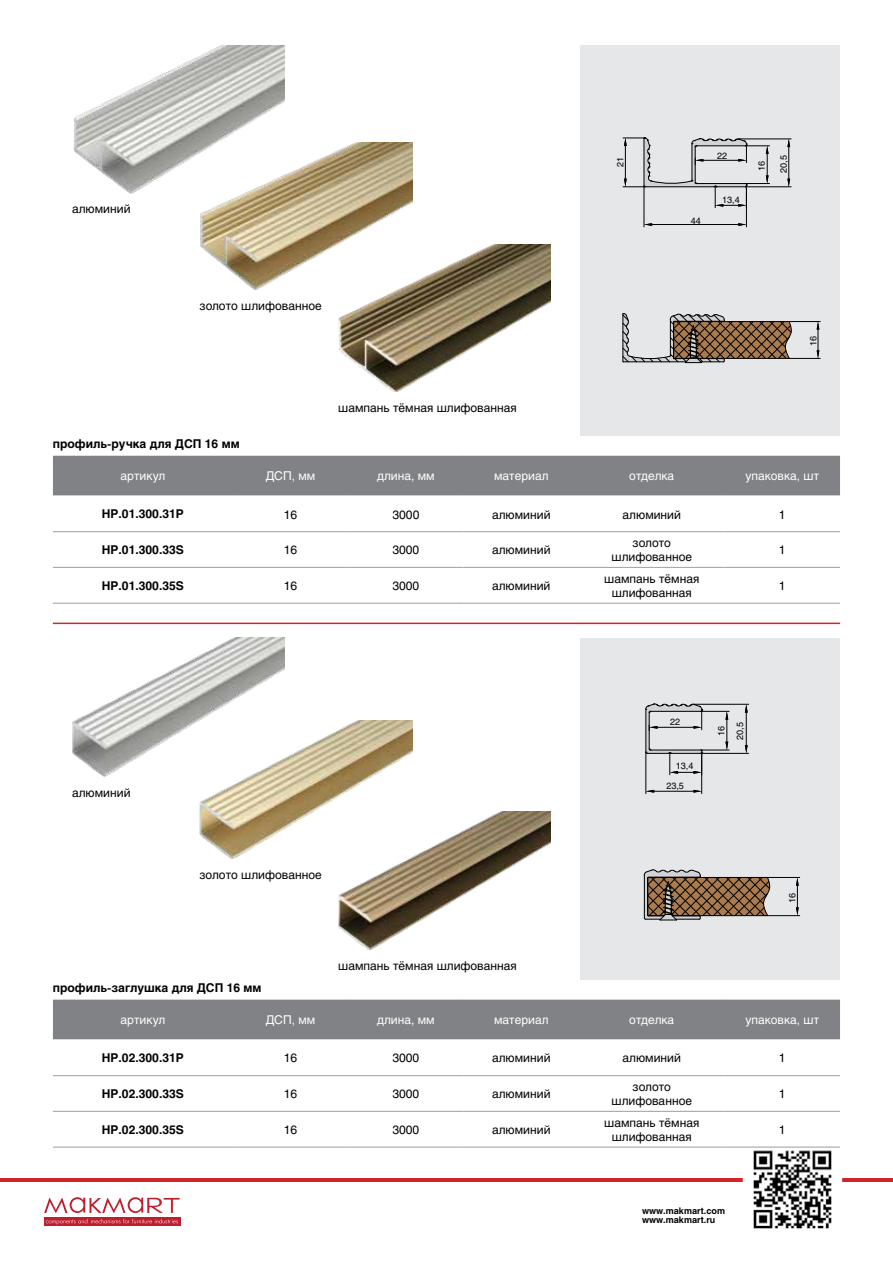
<style>
.page{position:relative;width:893px;height:1263px;background:#fff}
.page>*{position:absolute;margin:0;border:0;box-sizing:border-box;transform-origin:0 0}
.t1{font:12px/14.4px "Helios C";color:#000;text-align:center}
.t2{font:700 12px "Helios C";color:#000}
.t3{font:12px "Helios C";color:#fff}
.t4{font:9px "Helios C";color:#000}
.t5{font:700 9px/8.6px "Helios C";color:#000}
</style>
<div class="page">
<hr style="left:0;top:1178px;width:893px;height:3px;background:#d2232a">
<img style="left:746px;top:1150px;width:93px;height:79px">
<div style="left:44px;top:1217px;width:136px;height:9px;background:#be1e2d"></div>
<svg style="left:46px;top:1219px;width:132px;height:5px"></svg>
<svg style="left:44px;top:1197px;width:136px;height:16px"></svg>
<img style="left:74px;top:45px;width:211px;height:148px">
<div style="left:53px;top:456px;width:787px;height:39px;background:#808285"></div>
<hr style="left:53px;top:531px;width:180px;height:1px;background:#a7a9ac">
<hr style="left:233px;top:531px;width:115px;height:1px;background:#a7a9ac">
<hr style="left:348px;top:531px;width:116px;height:1px;background:#a7a9ac">
<hr style="left:464px;top:531px;width:115px;height:1px;background:#a7a9ac">
<hr style="left:579px;top:531px;width:146px;height:1px;background:#a7a9ac">
<hr style="left:725px;top:531px;width:115px;height:1px;background:#a7a9ac">
<hr style="left:53px;top:567px;width:180px;height:1px;background:#a7a9ac">
<hr style="left:233px;top:567px;width:115px;height:1px;background:#a7a9ac">
<hr style="left:348px;top:567px;width:116px;height:1px;background:#a7a9ac">
<hr style="left:464px;top:567px;width:115px;height:1px;background:#a7a9ac">
<hr style="left:579px;top:567px;width:146px;height:1px;background:#a7a9ac">
<hr style="left:725px;top:567px;width:115px;height:1px;background:#a7a9ac">
<hr style="left:53px;top:603px;width:180px;height:1px;background:#a7a9ac">
<hr style="left:233px;top:603px;width:115px;height:1px;background:#a7a9ac">
<hr style="left:348px;top:603px;width:116px;height:1px;background:#a7a9ac">
<hr style="left:464px;top:603px;width:115px;height:1px;background:#a7a9ac">
<hr style="left:579px;top:603px;width:146px;height:1px;background:#a7a9ac">
<hr style="left:725px;top:603px;width:115px;height:1px;background:#a7a9ac">
<hr style="left:53px;top:623px;width:787px;height:1px;background:#d2232a">
<img style="left:338px;top:244px;width:213px;height:148px">
<img style="left:200px;top:143px;width:212px;height:147px">
<img style="left:72px;top:638px;width:213px;height:139px">
<img style="left:338px;top:811px;width:213px;height:139px">
<img style="left:200px;top:720px;width:212px;height:138px">
<div style="left:580px;top:45px;width:260px;height:390px;background:#e6e7e8"></div>
<hr style="left:644px;top:186px;width:1px;height:41px;background:#000">
<hr style="left:746px;top:185px;width:1px;height:42px;background:#000">
<hr style="left:652px;top:224px;width:86px;height:1px;background:#000">
<svg style="left:644px;top:223px;width:8px;height:3px"></svg>
<svg style="left:738px;top:223px;width:8px;height:3px"></svg>
<hr style="left:746px;top:187px;width:45px;height:1px;background:#000">
<hr style="left:738px;top:139px;width:53px;height:1px;background:#000">
<hr style="left:788px;top:147px;width:1px;height:32px;background:#000">
<svg style="left:787px;top:179px;width:3px;height:8px"></svg>
<svg style="left:787px;top:139px;width:3px;height:8px"></svg>
<svg style="left:623px;top:137px;width:147px;height:71px"></svg>
<svg style="left:622px;top:313px;width:170px;height:51px"></svg>
<hr style="left:789px;top:358px;width:31px;height:1px;background:#000">
<hr style="left:789px;top:321px;width:31px;height:1px;background:#000">
<svg style="left:817px;top:322px;width:2px;height:36px"></svg>
<div style="left:53px;top:999px;width:787px;height:40px;background:#808285"></div>
<hr style="left:53px;top:1075px;width:180px;height:1px;background:#a7a9ac">
<hr style="left:233px;top:1075px;width:115px;height:1px;background:#a7a9ac">
<hr style="left:348px;top:1075px;width:116px;height:1px;background:#a7a9ac">
<hr style="left:464px;top:1075px;width:115px;height:1px;background:#a7a9ac">
<hr style="left:579px;top:1075px;width:146px;height:1px;background:#a7a9ac">
<hr style="left:725px;top:1075px;width:115px;height:1px;background:#a7a9ac">
<hr style="left:53px;top:1111px;width:180px;height:1px;background:#a7a9ac">
<hr style="left:233px;top:1111px;width:115px;height:1px;background:#a7a9ac">
<hr style="left:348px;top:1111px;width:116px;height:1px;background:#a7a9ac">
<hr style="left:464px;top:1111px;width:115px;height:1px;background:#a7a9ac">
<hr style="left:579px;top:1111px;width:146px;height:1px;background:#a7a9ac">
<hr style="left:725px;top:1111px;width:115px;height:1px;background:#a7a9ac">
<hr style="left:53px;top:1146px;width:180px;height:2px;background:#a7a9ac">
<hr style="left:233px;top:1146px;width:115px;height:2px;background:#a7a9ac">
<hr style="left:348px;top:1146px;width:116px;height:2px;background:#a7a9ac">
<hr style="left:464px;top:1146px;width:115px;height:2px;background:#a7a9ac">
<hr style="left:579px;top:1146px;width:146px;height:2px;background:#a7a9ac">
<hr style="left:725px;top:1146px;width:115px;height:2px;background:#a7a9ac">
<div style="left:580px;top:638px;width:260px;height:341px;background:#e6e7e8"></div>
<hr style="left:767px;top:915px;width:33px;height:1px;background:#000">
<hr style="left:767px;top:877px;width:33px;height:1px;background:#000">
<svg style="left:796px;top:878px;width:3px;height:38px"></svg>
<svg style="left:643px;top:869px;width:127px;height:52px"></svg>
<hr style="left:646px;top:752px;width:1px;height:42px;background:#000">
<hr style="left:701px;top:752px;width:1px;height:42px;background:#000">
<hr style="left:654px;top:791px;width:39px;height:1px;background:#000">
<svg style="left:646px;top:790px;width:8px;height:3px"></svg>
<svg style="left:693px;top:790px;width:9px;height:3px"></svg>
<hr style="left:701px;top:753px;width:48px;height:1px;background:#000">
<hr style="left:693px;top:704px;width:56px;height:1px;background:#000">
<hr style="left:746px;top:713px;width:1px;height:32px;background:#000">
<svg style="left:745px;top:745px;width:3px;height:8px"></svg>
<svg style="left:745px;top:704px;width:3px;height:9px"></svg>
<svg style="left:645px;top:703px;width:84px;height:72px"></svg>
<p class="t1" style="left:72px;top:201px;width:60px">алюминий</p>
<p class="t1" style="left:200px;top:299px;width:124px">золото шлифованное</p>
<p class="t2" style="left:53px;top:437px;width:188px">профиль-ручка для ДСП 16 мм</p>
<p class="t1" style="left:338px;top:400px;width:180px">шампань тёмная шлифованная</p>
<p class="t4" style="left:615px;top:167px;width:12px;rotate:-90deg">21</p>
<p class="t4" style="left:691px;top:215px;width:12px">44</p>
<p class="t4" style="left:717px;top:150px;width:12px">22</p>
<p class="t4" style="left:722px;top:195px;width:19px">13,4</p>
<p class="t4" style="left:756px;top:171px;width:12px;rotate:-90deg">16</p>
<p class="t4" style="left:778px;top:173px;width:19px;rotate:-90deg">20,5</p>
<p class="t4" style="left:808px;top:346px;width:12px;rotate:-90deg">16</p>
<p class="t3" style="left:121px;top:469px;width:46px">артикул</p>
<p class="t3" style="left:266px;top:469px;width:51px">ДСП, мм</p>
<p class="t3" style="left:377px;top:469px;width:59px">длина, мм</p>
<p class="t3" style="left:494px;top:469px;width:56px">материал</p>
<p class="t3" style="left:629px;top:469px;width:47px">отделка</p>
<p class="t3" style="left:745px;top:469px;width:75px">упаковка, шт</p>
<p class="t2" style="left:102px;top:507px;width:84px">HP.01.300.31P</p>
<p class="t1" style="left:284px;top:507px;width:15px">16</p>
<p class="t1" style="left:392px;top:507px;width:28px">3000</p>
<p class="t1" style="left:492px;top:507px;width:60px">алюминий</p>
<p class="t1" style="left:623px;top:507px;width:60px">алюминий</p>
<p class="t1" style="left:779px;top:507px;width:8px">1</p>
<p class="t2" style="left:102px;top:543px;width:84px">HP.01.300.33S</p>
<p class="t1" style="left:284px;top:543px;width:15px">16</p>
<p class="t1" style="left:392px;top:543px;width:28px">3000</p>
<p class="t1" style="left:492px;top:543px;width:60px">алюминий</p>
<p class="t1" style="left:612px;top:535px;width:82px">золото шлифованное</p>
<p class="t1" style="left:779px;top:543px;width:8px">1</p>
<p class="t2" style="left:102px;top:579px;width:84px">HP.01.300.35S</p>
<p class="t1" style="left:284px;top:578px;width:15px">16</p>
<p class="t1" style="left:392px;top:578px;width:28px">3000</p>
<p class="t1" style="left:492px;top:578px;width:60px">алюминий</p>
<p class="t1" style="left:604px;top:571px;width:97px">шампань тёмная шлифованная</p>
<p class="t1" style="left:779px;top:578px;width:8px">1</p>
<p class="t1" style="left:72px;top:785px;width:60px">алюминий</p>
<p class="t1" style="left:200px;top:868px;width:124px">золото шлифованное</p>
<p class="t2" style="left:53px;top:980px;width:210px">профиль-заглушка для ДСП 16 мм</p>
<p class="t1" style="left:338px;top:959px;width:180px">шампань тёмная шлифованная</p>
<p class="t4" style="left:670px;top:716px;width:12px">22</p>
<p class="t4" style="left:676px;top:760px;width:19px">13,4</p>
<p class="t4" style="left:666px;top:780px;width:19px">23,5</p>
<p class="t4" style="left:716px;top:736px;width:12px;rotate:-90deg">16</p>
<p class="t4" style="left:734px;top:740px;width:19px;rotate:-90deg">20,5</p>
<p class="t4" style="left:787px;top:903px;width:12px;rotate:-90deg">16</p>
<p class="t3" style="left:121px;top:1013px;width:46px">артикул</p>
<p class="t3" style="left:266px;top:1013px;width:51px">ДСП, мм</p>
<p class="t3" style="left:377px;top:1013px;width:59px">длина, мм</p>
<p class="t3" style="left:494px;top:1013px;width:56px">материал</p>
<p class="t3" style="left:629px;top:1013px;width:47px">отделка</p>
<p class="t3" style="left:745px;top:1013px;width:75px">упаковка, шт</p>
<p class="t2" style="left:102px;top:1051px;width:84px">HP.02.300.31P</p>
<p class="t1" style="left:284px;top:1051px;width:15px">16</p>
<p class="t1" style="left:392px;top:1051px;width:28px">3000</p>
<p class="t1" style="left:492px;top:1051px;width:60px">алюминий</p>
<p class="t1" style="left:623px;top:1051px;width:60px">алюминий</p>
<p class="t1" style="left:779px;top:1051px;width:8px">1</p>
<p class="t2" style="left:102px;top:1087px;width:84px">HP.02.300.33S</p>
<p class="t1" style="left:284px;top:1086px;width:15px">16</p>
<p class="t1" style="left:392px;top:1086px;width:28px">3000</p>
<p class="t1" style="left:492px;top:1086px;width:60px">алюминий</p>
<p class="t1" style="left:612px;top:1079px;width:82px">золото шлифованное</p>
<p class="t1" style="left:779px;top:1086px;width:8px">1</p>
<p class="t2" style="left:102px;top:1123px;width:84px">HP.02.300.35S</p>
<p class="t1" style="left:284px;top:1122px;width:15px">16</p>
<p class="t1" style="left:392px;top:1122px;width:28px">3000</p>
<p class="t1" style="left:492px;top:1122px;width:60px">алюминий</p>
<p class="t1" style="left:604px;top:1115px;width:97px">шампань тёмная шлифованная</p>
<p class="t1" style="left:779px;top:1122px;width:8px">1</p>
<p class="t5" style="left:642px;top:1206px;width:84px">www.makmart.com www.makmart.ru</p>
</div>
